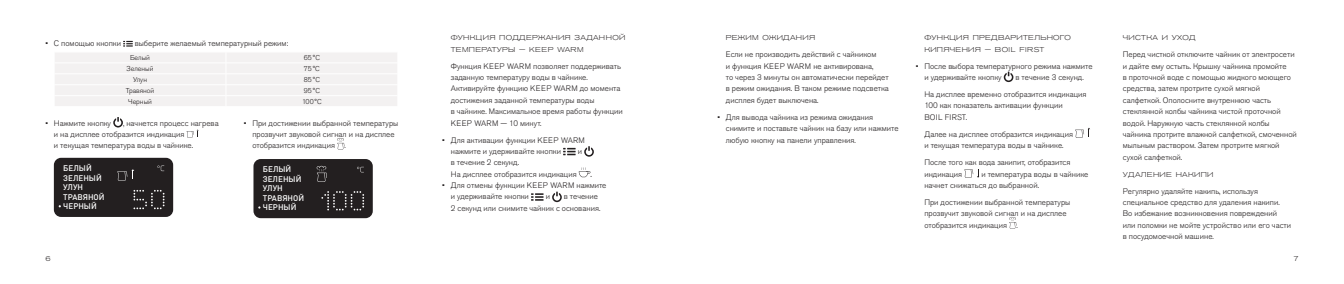
<style>
.page{position:relative;width:1344px;height:284px;background:#fff}
.page>*{position:absolute;margin:0;border:0;box-sizing:border-box;transform-origin:0 0}
.t1{font:300 9px "Akzidenz Grotesk Pro";color:#231f20}
.t2{font:500 8.1px/9.5px "DIN Pro";color:#fff}
.bullet{font:300 8px/11.3px "Akzidenz Grotesk Pro";color:#231f20}
.bullet_last{font:300 8px/11.3px "Akzidenz Grotesk Pro";color:#231f20}
.head_2{font:300 expanded 7px/11.3px "Akzidenz Grotesk Pro";letter-spacing:.04em;color:#231f20}
.cell{font:300 7px "Akzidenz Grotesk Pro";color:#231f20}
</style>
<div class="page">
<svg style="left:123px;top:41px;width:10px;height:6px"></svg>
<div style="left:55px;top:53px;width:342px;height:53px;background:#f3f1f1"></div>
<hr style="left:54px;top:63px;width:172px;height:1px;background:#fff">
<hr style="left:226px;top:63px;width:172px;height:1px;background:#fff">
<hr style="left:54px;top:73px;width:172px;height:1px;background:#fff">
<hr style="left:226px;top:73px;width:172px;height:1px;background:#fff">
<hr style="left:54px;top:84px;width:172px;height:1px;background:#fff">
<hr style="left:226px;top:84px;width:172px;height:1px;background:#fff">
<hr style="left:54px;top:95px;width:172px;height:1px;background:#fff">
<hr style="left:226px;top:95px;width:172px;height:1px;background:#fff">
<svg style="left:226px;top:53px;width:1px;height:53px"></svg>
<svg style="left:113px;top:117px;width:10px;height:10px"></svg>
<svg style="left:187px;top:129px;width:12px;height:8px"></svg>
<div style="left:54px;top:158px;width:119px;height:59px;background:#231f20;border-radius:7px"></div>
<svg style="left:157px;top:165px;width:7px;height:6px"></svg>
<svg style="left:133px;top:190px;width:31px;height:19px"></svg>
<svg style="left:117px;top:169px;width:17px;height:11px"></svg>
<svg style="left:337px;top:138px;width:7px;height:11px"></svg>
<svg style="left:563px;top:148px;width:12px;height:7px"></svg>
<svg style="left:584px;top:146px;width:10px;height:10px"></svg>
<svg style="left:579px;top:167px;width:11px;height:10px"></svg>
<svg style="left:531px;top:193px;width:12px;height:7px"></svg>
<svg style="left:552px;top:191px;width:10px;height:11px"></svg>
<div style="left:253px;top:159px;width:120px;height:59px;background:#231f20;border-radius:7px"></div>
<svg style="left:357px;top:166px;width:7px;height:6px"></svg>
<svg style="left:321px;top:191px;width:43px;height:19px"></svg>
<svg style="left:317px;top:166px;width:10px;height:16px"></svg>
<svg style="left:1003px;top:71px;width:10px;height:11px"></svg>
<svg style="left:1075px;top:127px;width:15px;height:11px"></svg>
<svg style="left:964px;top:169px;width:15px;height:8px"></svg>
<svg style="left:1009px;top:217px;width:7px;height:11px"></svg>
<p class="bullet" style="left:45px;top:37px;width:77px">• С помощью кнопки</p>
<p class="bullet" style="left:135px;top:37px;width:155px">выберите желаемый температурный режим:</p>
<p class="cell" style="left:130px;top:53px;width:22px">Белый</p>
<p class="cell" style="left:304px;top:53px;width:18px">65°С</p>
<p class="cell" style="left:127px;top:64px;width:28px">Зеленый</p>
<p class="cell" style="left:304px;top:64px;width:17px">75°С</p>
<p class="cell" style="left:133px;top:75px;width:16px">Улун</p>
<p class="cell" style="left:304px;top:75px;width:18px">85°С</p>
<p class="cell" style="left:126px;top:86px;width:30px">Травяной</p>
<p class="cell" style="left:304px;top:86px;width:18px">95°С</p>
<p class="cell" style="left:128px;top:97px;width:25px">Черный</p>
<p class="cell" style="left:302px;top:97px;width:21px">100°С</p>
<p class="bullet" style="left:45px;top:117px;width:67px">• Нажмите кнопку</p>
<p class="bullet" style="left:252px;top:117px;width:148px;text-indent:-9px">• При достижении выбранной температуры прозвучит звуковой сигнал и на дисплее отобразится индикация .</p>
<p class="bullet" style="left:54px;top:117px;width:166px;text-indent:69px">, начнется процесс нагрева и на дисплее отобразится индикация<br>и текущая температура воды в чайнике.</p>
<p class="t2" style="left:63px;top:163px;width:43px">БЕЛЫЙ<br>ЗЕЛЕНЫЙ<br>УЛУН<br>ТРАВЯНОЙ<br>ЧЕРНЫЙ</p>
<p class="t2" style="left:263px;top:164px;width:43px">БЕЛЫЙ<br>ЗЕЛЕНЫЙ<br>УЛУН<br>ТРАВЯНОЙ<br>ЧЕРНЫЙ</p>
<p class="head_2" style="left:451px;top:32px;width:176px">ФУНКЦИЯ ПОДДЕРЖАНИЯ ЗАДАННОЙ<br>ТЕМПЕРАТУРЫ — KEEP WARM</p>
<p class="bullet" style="left:451px;top:60px;width:172px">Функция KEEP WARM позволяет поддерживать заданную температуру воды в чайнике.</p>
<p class="bullet" style="left:451px;top:83px;width:173px">Активируйте функцию KEEP WARM до момента достижения заданной температуры воды<br>в чайнике. Максимальное время работы функции KEEP WARM — 10 минут.</p>
<p class="bullet" style="left:451px;top:134px;width:136px;text-indent:-9px">• Для активации функции KEEP WARM нажмите и удерживайте кнопки</p>
<p class="bullet" style="left:578px;top:145px;width:6px">и</p>
<p class="bullet" style="left:451px;top:157px;width:127px">в течение 2 секунд.<br>На дисплее отобразится индикация</p>
<p class="t1" style="left:590px;top:167px;width:3px">.</p>
<p class="bullet" style="left:451px;top:179px;width:157px;text-indent:-9px">• Для отмены функции KEEP WARM нажмите и удерживайте кнопки</p>
<p class="bullet" style="left:451px;top:191px;width:151px;text-align:right">в течение<br>2 секунд или снимите чайник с основания.</p>
<p class="bullet" style="left:546px;top:191px;width:6px">и</p>
<p class="head_2" style="left:726px;top:32px;width:91px">РЕЖИМ ОЖИДАНИЯ</p>
<p class="bullet" style="left:726px;top:49px;width:165px">Если не производить действий с чайником<br>и функция KEEP WARM не активирована,<br>то через 3 минуты он автоматически перейдет в режим ожидания. В таком режиме подсветка дисплея будет выключена.</p>
<p class="bullet" style="left:726px;top:111px;width:174px;text-indent:-9px">• Для вывода чайника из режима ожидания снимите и поставьте чайник на базу или нажмите любую кнопку на панели управления.</p>
<p class="head_2" style="left:924px;top:32px;width:148px">ФУНКЦИЯ ПРЕДВАРИТЕЛЬНОГО<br>КИПЯЧЕНИЯ — BOIL FIRST</p>
<p class="bullet" style="left:924px;top:60px;width:170px;text-indent:-9px">• После выбора температурного режима нажмите и удерживайте кнопку</p>
<p class="bullet" style="left:1015px;top:71px;width:70px">в течение 3 секунд.</p>
<p class="bullet" style="left:924px;top:89px;width:164px">На дисплее временно отобразится индикация<br>100 как показатель активации функции<br>BOIL FIRST.</p>
<p class="bullet" style="left:924px;top:128px;width:150px">Далее на дисплее отобразится индикация и текущая температура воды в чайнике.</p>
<p class="bullet" style="left:924px;top:157px;width:148px">После того как вода закипит, отобразится индикация</p>
<p class="bullet" style="left:924px;top:168px;width:165px;text-indent:57px">и температура воды в чайнике начнет снижаться до выбранной.</p>
<p class="bullet" style="left:924px;top:196px;width:148px">При достижении выбранной температуры прозвучит звуковой сигнал и на дисплее отобразится индикация .</p>
<p class="head_2" style="left:1123px;top:32px;width:74px">ЧИСТКА И УХОД</p>
<p class="bullet" style="left:1123px;top:49px;width:175px">Перед чисткой отключите чайник от электросети и дайте ему остыть. Крышку чайника промойте<br>в проточной воде с помощью жидкого моющего средства, затем протрите сухой мягкой салфеткой. Ополосните внутреннюю часть стеклянной колбы чайника чистой проточной водой. Наружную часть стеклянной колбы чайника протрите влажной салфеткой, смоченной мыльным раствором. Затем протрите мягкой сухой салфеткой.</p>
<p class="head_2" style="left:1123px;top:168px;width:92px">УДАЛЕНИЕ НАКИПИ</p>
<p class="bullet_last" style="left:1123px;top:185px;width:158px">Регулярно удаляйте накипь, используя специальное средство для удаления накипи.</p>
<p class="bullet" style="left:1123px;top:208px;width:170px">Во избежание возникновения повреждений или поломки не мойте устройство или его части в посудомоечной машине.</p>
<p class="head_2" style="left:45px;top:253px;width:7px">6</p>
<p class="head_2" style="left:1293px;top:253px;width:7px">7</p>
</div>
